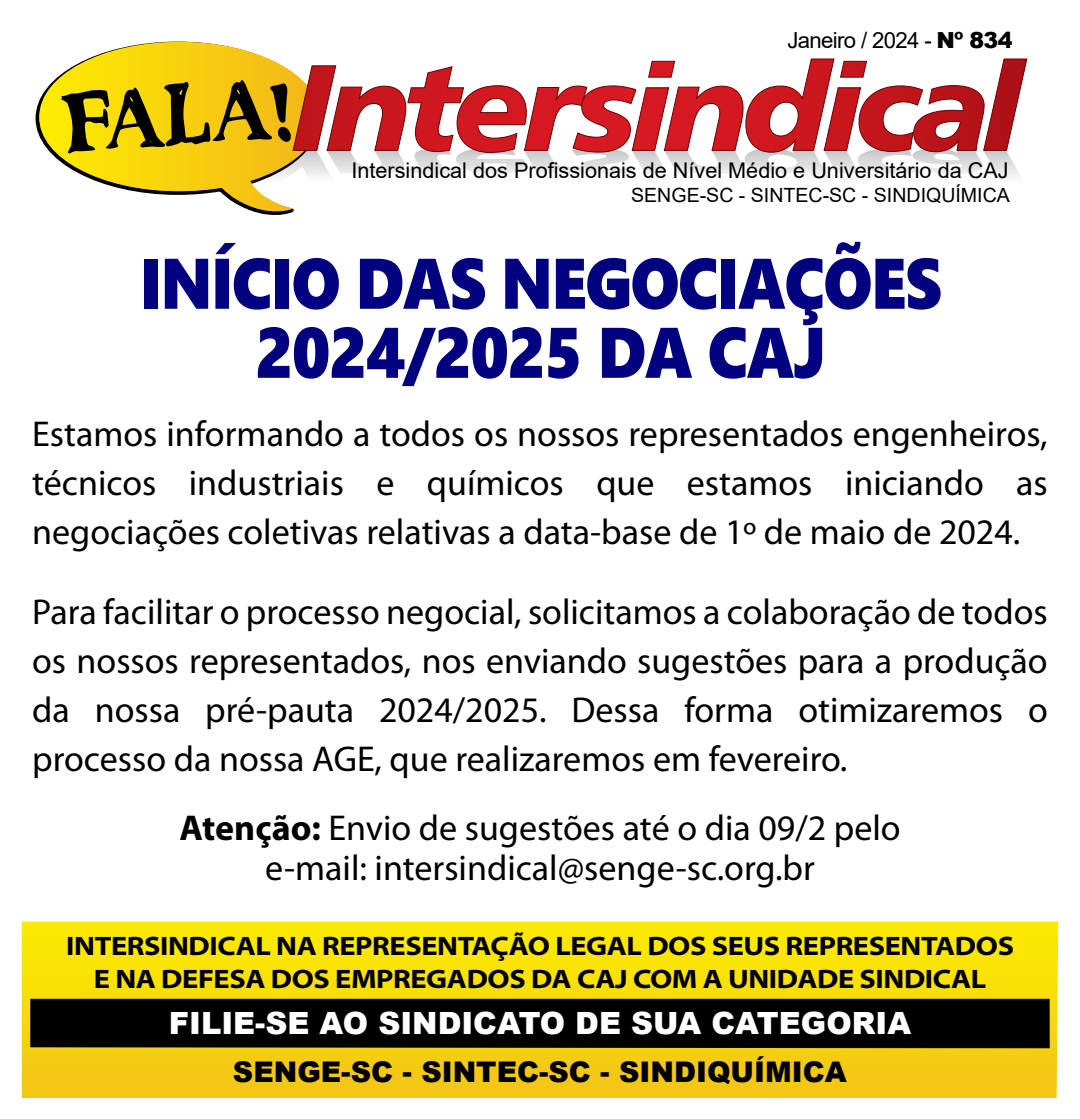
<style>
.page{position:relative;width:1080px;height:1119px;background:#fff}
.page>*{position:absolute;margin:0;border:0;box-sizing:border-box;transform-origin:0 0}
.t1{font:71.3px/69px "Segoe UI Black";letter-spacing:-.025em;color:#02017f;text-align:center;scale:.9 1}
.t2{font:36px/49px "Myriad Pro";color:#000;text-align:justify}
.t3{font:900 30.6px "Arial";color:#fff}
.t4{font:900 28.4px "Arial";color:#000}
.t5{font:700 semi-expanded 26.8px/32.1px "Myriad Pro";letter-spacing:-.015em;color:#000;text-align:center;scale:1.04 1}
.t6{font:22.2px "Arial";letter-spacing:-.03em;color:#000}
.t7{font:21.7px "Arial";color:#000}
.t8{font:19.6px "Arial";color:#000}
.s1{font-weight:900}
.s2{font-weight:700}
</style>
<div class="page">
<svg style="left:39px;top:42px;width:250px;height:173px"></svg>
<svg style="left:61px;top:58px;width:967px;height:155px"></svg>
<svg style="left:22px;top:921px;width:1036px;height:176px;background:#f6d80a"></svg>
<div style="left:30px;top:998px;width:1020px;height:49px;background:#000"></div>
<p class="t6" style="left:787px;top:25px;width:227px">Janeiro / 2024 - <span class="s1">Nº 834</span></p>
<p class="t7" style="left:351px;top:156px;width:659px">Intersindical dos Profissionais de Nível Médio e Universitário da CAJ</p>
<p class="t8" style="left:631px;top:181px;width:380px">SENGE-SC - SINTEC-SC - SINDIQUÍMICA</p>
<h1 class="t1" style="left:140px;top:244px;width:893px">INÍCIO DAS NEGOCIAÇÕES<br>2024/2025 DA CAJ</h1>
<p class="t2" style="left:32px;top:408px;width:1017px">Estamos informando a todos os nossos representados engenheiros, técnicos industriais e químicos que estamos iniciando as negociações coletivas relativas a data-base de 1º de maio de 2024.</p>
<p class="t2" style="left:32px;top:586px;width:1017px">Para facilitar o processo negocial, solicitamos a colaboração de todos os nossos representados, nos enviando sugestões para a produção da nossa pré-pauta 2024/2025. Dessa forma otimizaremos o processo da nossa AGE, que realizaremos em fevereiro.</p>
<p class="t2" style="left:179px;top:807px;width:723px;line-height:40px;text-align:center"><span class="s2">Atenção:</span> Envio de sugestões até o dia 09/2 pelo e-mail: intersindical@senge-sc.org.br</p>
<p class="t5" style="left:66px;top:929px;width:913px">INTERSINDICAL NA REPRESENTAÇÃO LEGAL DOS SEUS REPRESENTADOS<br>E NA DEFESA DOS EMPREGADOS DA CAJ COM A UNIDADE SINDICAL</p>
<p class="t3" style="left:169px;top:1000px;width:744px">FILIE-SE AO SINDICATO DE SUA CATEGORIA</p>
<p class="t4" style="left:233px;top:1051px;width:615px">SENGE-SC - SINTEC-SC - SINDIQUÍMICA</p>
</div>
